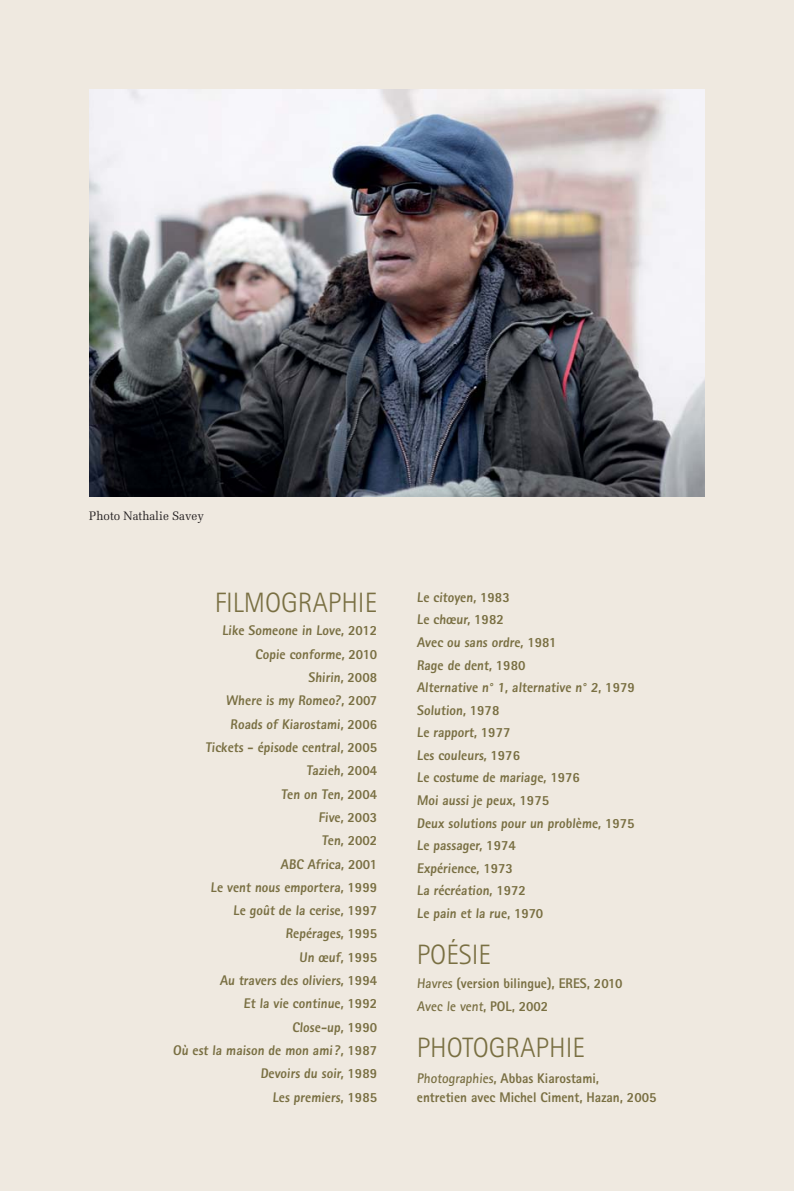
<style>
.page{position:relative;width:794px;height:1191px;background:#efe9e0}
.page>*{position:absolute;margin:0;border:0;box-sizing:border-box;transform-origin:0 0}
.t1{font:300 28px "Rotis Sans Serif";color:#796f42}
.t2{font:800 14px/23.3px "Rotis Sans Serif";color:#796f42;scale:.95 1}
.t3{font:12.25px "Melior LT Std";color:#231f20;scale:.95 1}
.s1{font-weight:700}
</style>
<div class="page">
<img style="left:89px;top:89px;width:615px;height:407px">
<p class="t3" style="left:89px;top:510px;width:122px">Photo Nathalie Savey</p>
<h1 class="t1" style="left:215px;top:593px;width:164px">FILMOGRAPHIE</h1>
<p class="t2" style="left:173px;top:620px;width:217px;text-align:right">Like Someone in Love, 2012<br>Copie conforme, 2010<br>Shirin, 2008<br>Where is my Romeo?, 2007<br>Roads of Kiarostami, 2006<br>Tickets - épisode central, 2005<br>Tazieh, 2004<br>Ten on Ten, 2004<br>Five, 2003<br>Ten, 2002<br>ABC Africa, 2001<br>Le vent nous emportera, 1999<br>Le goût de la cerise, 1997<br>Repérages, 1995<br>Un œuf, 1995<br>Au travers des oliviers, 1994<br>Et la vie continue, 1992<br>Close-up, 1990<br>Où est la maison de mon ami ?, 1987<br>Devoirs du soir, 1989<br>Les premiers, 1985</p>
<p class="t2" style="left:417px;top:587px;width:231px;line-height:22.6px">Le citoyen, 1983<br>Le chœur, 1982<br>Avec ou sans ordre, 1981<br>Rage de dent, 1980<br>Alternative n° 1, alternative n° 2, 1979<br>Solution, 1978<br>Le rapport, 1977<br>Les couleurs, 1976<br>Le costume de mariage, 1976<br>Moi aussi je peux, 1975<br>Deux solutions pour un problème, 1975<br>Le passager, 1974<br>Expérience, 1973<br>La récréation, 1972<br>Le pain et la rue, 1970</p>
<h1 class="t1" style="left:417px;top:944px;width:76px">POÉSIE</h1>
<p class="t2" style="left:417px;top:972px;width:218px"><span class="s1">Havres</span> (version bilingue), ERES, 2010<br><span class="s1">Avec le vent</span>, POL, 2002</p>
<h1 class="t1" style="left:417px;top:1038px;width:169px">PHOTOGRAPHIE</h1>
<p class="t2" style="left:417px;top:1070px;width:254px;line-height:18.6px"><span class="s1">Photographies</span>, Abbas Kiarostami,<br>entretien avec Michel Ciment, Hazan, 2005</p>
</div>
